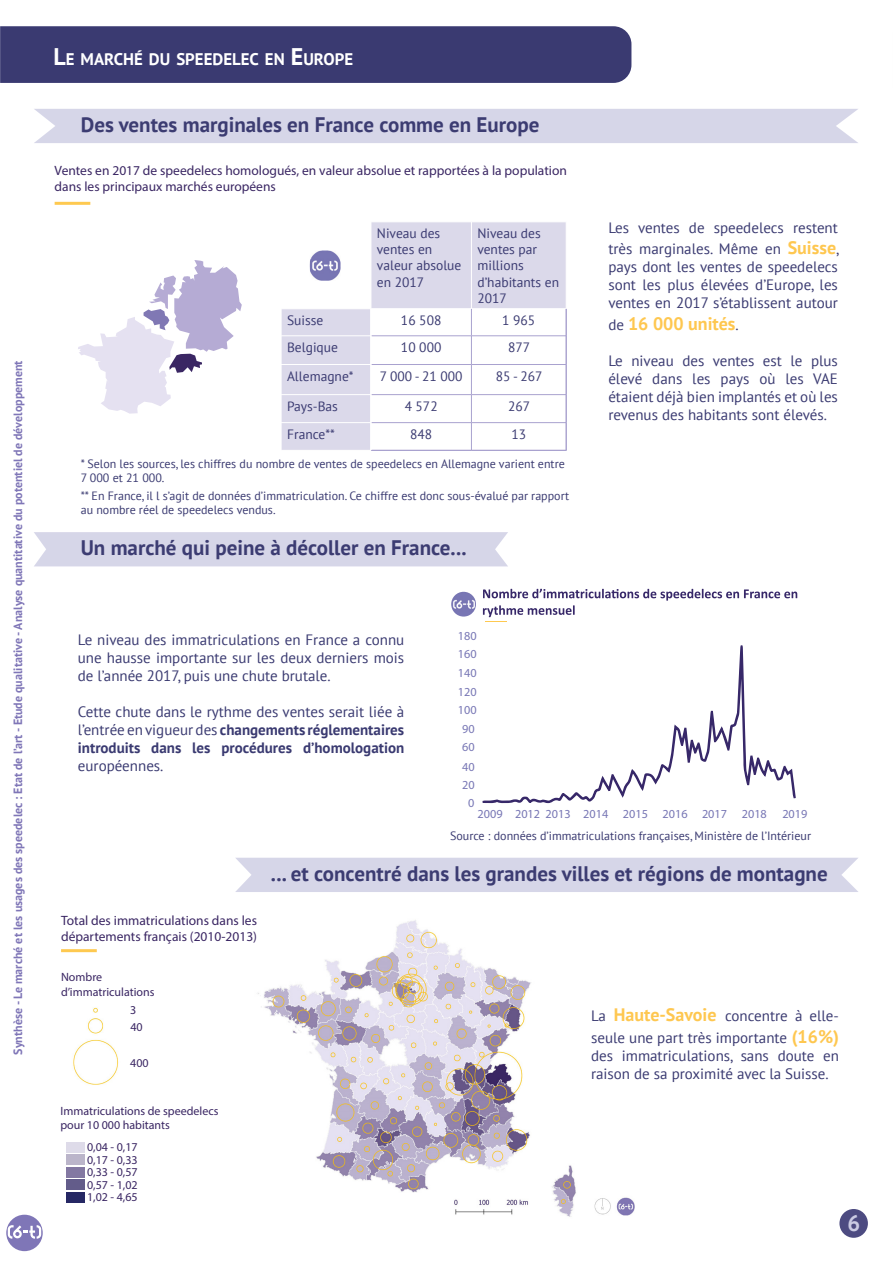
<style>
.page{position:relative;width:893px;height:1263px;background:#fff}
.page>*{position:absolute;margin:0;border:0;box-sizing:border-box;transform-origin:0 0}
.t1{font:700 22.5px "PT Sans";color:#cbcbe3}
.t2{font:700 21px "PT Sans";color:#3c3c72}
.t3{font:700 18px "PT Sans";color:#fec750}
.t4{font:700 16.8px "PT Sans";color:#fff}
.t5{font:15px/18px "PT Sans";color:#3a3a71;text-align:justify}
.t6{font:13.5px/16.2px "Myriad Pro";color:#3a2663}
.t7{font:13.5px/16.2px "PT Sans";color:#3a3a71}
.t8{font:12.3px/18.6px "Myriad Pro";color:#7877b5;text-align:center}
.t9{font:12px/14.4px "PT Sans";color:#3a3a71}
.t10{font:12px/14.4px "Myriad Pro";color:#3a2663}
.t11{font:700 12px "PT Sans";color:#7f76b7}
.s1{font-size:24px}
.s2{font-weight:700;font-size:18px;color:#fec750}
.s3{font-weight:400;font-size:15px;color:#3a3a71}
.s4{font-weight:700}
</style>
<div class="page">
<div style="left:839px;top:1209px;width:29px;height:29px;background:#4d4b81;border-radius:50%"></div>
<div style="left:6px;top:1215px;width:37px;height:36px;background:#7f76b7;border-radius:50%"></div>
<svg style="left:8px;top:1225px;width:33px;height:14px"></svg>
<svg style="left:482px;top:645px;width:314px;height:158px"></svg>
<svg style="left:483px;top:589px;width:314px;height:33px"></svg>
<img style="left:451px;top:592px;width:25px;height:25px">
<img style="left:258px;top:920px;width:377px;height:297px">
<div style="left:34px;top:109px;width:824px;height:34px;background:#d6d6e8"></div>
<div style="left:0;top:26px;width:631px;height:57px;background:#3a3a71"></div>
<div style="left:34px;top:532px;width:474px;height:34px;background:#d6d6e8"></div>
<div style="left:235px;top:858px;width:623px;height:34px;background:#d6d6e8"></div>
<svg style="left:78px;top:260px;width:164px;height:154px"></svg>
<hr style="left:61px;top:949px;width:36px;height:3px;background:#fec950">
<img style="left:73px;top:1007px;width:46px;height:78px">
<div style="left:66px;top:1142px;width:18px;height:10px;background:#dedbe9"></div>
<div style="left:66px;top:1155px;width:18px;height:10px;background:#bbb5ca"></div>
<div style="left:66px;top:1167px;width:18px;height:10px;background:#8378a2"></div>
<div style="left:66px;top:1180px;width:18px;height:10px;background:#635c8a"></div>
<div style="left:66px;top:1192px;width:18px;height:10px;background:#262864"></div>
<hr style="left:371px;top:450px;width:100px;height:1px;background:#a9a2cf">
<hr style="left:471px;top:450px;width:95px;height:1px;background:#a9a2cf">
<svg style="left:281px;top:222px;width:286px;height:228px"></svg>
<hr style="left:55px;top:202px;width:35px;height:3px;background:#fec950">
<img style="left:310px;top:250px;width:31px;height:31px">
<p class="t11" style="left:10px;top:1054px;width:696px;rotate:-90deg">Synthèse - Le marché et les usages des speedelec : Etat de l’art - Etude qualitative - Analyse quantitative du potentiel de développement</p>
<p class="t4" style="left:53px;top:48px;width:39px"><span class="s1">L</span>E MARCHÉ</p>
<p class="t4" style="left:149px;top:48px;width:38px">DU SPEEDELEC</p>
<p class="t4" style="left:265px;top:48px;width:50px">EN <span class="s1">E</span>UROPE</p>
<p class="t2" style="left:81px;top:111px;width:460px">Des ventes marginales en France comme en Europe</p>
<p class="t6" style="left:55px;top:162px;width:514px">Ventes en 2017 de speedelecs homologués, en valeur absolue et rapportées à la population dans les principaux marchés européens</p>
<p class="t7" style="left:377px;top:225px;width:86px">Niveau des ventes en valeur absolue en 2017</p>
<p class="t7" style="left:477px;top:225px;width:83px">Niveau des ventes par millions d’habitants en<br>2017</p>
<p class="t7" style="left:287px;top:312px;width:38px">Suisse</p>
<p class="t7" style="left:401px;top:312px;width:42px">16 508</p>
<p class="t7" style="left:502px;top:312px;width:35px">1 965</p>
<p class="t7" style="left:287px;top:339px;width:52px">Belgique</p>
<p class="t7" style="left:401px;top:339px;width:42px">10 000</p>
<p class="t7" style="left:508px;top:339px;width:24px">877</p>
<p class="t7" style="left:287px;top:367px;width:68px">Allemagne*</p>
<p class="t7" style="left:380px;top:367px;width:84px">7 000 - 21 000</p>
<p class="t7" style="left:496px;top:367px;width:48px">85 - 267</p>
<p class="t7" style="left:287px;top:398px;width:52px">Pays-Bas</p>
<p class="t7" style="left:405px;top:398px;width:35px">4 572</p>
<p class="t7" style="left:508px;top:398px;width:24px">267</p>
<p class="t7" style="left:287px;top:426px;width:49px">France**</p>
<p class="t7" style="left:410px;top:426px;width:24px">848</p>
<p class="t7" style="left:511px;top:426px;width:16px">13</p>
<p class="t9" style="left:81px;top:456px;width:486px">* Selon les sources, les chiffres du nombre de ventes de speedelecs en Allemagne varient entre<br>7 000 et 21 000.</p>
<p class="t9" style="left:81px;top:488px;width:490px">** En France, il l s’agit de données d’immatriculation. Ce chiffre est donc sous-évalué par rapport au nombre réel de speedelecs vendus.</p>
<p class="t2" style="left:81px;top:534px;width:387px">Un marché qui peine à décoller en France...</p>
<p class="t5" style="left:608px;top:216px;width:232px;line-height:21.6px">Les ventes de speedelecs restent très marginales. Même en <span class="s2">Suisse</span>,</p>
<p class="t5" style="left:608px;top:258px;width:231px">pays dont les ventes de speedelecs sont les plus élevées d’Europe, les ventes en 2017 s’établissent autour</p>
<p class="t3" style="left:608px;top:312px;width:132px"><span class="s3">de</span> 16 000 unités<span class="s3">.</span></p>
<p class="t5" style="left:608px;top:351px;width:231px">Le niveau des ventes est le plus élevé dans les pays où les VAE étaient déjà bien implantés et où les revenus des habitants sont élevés.</p>
<p class="t5" style="left:78px;top:630px;width:328px">Le niveau des immatriculations en France a connu une hausse importante sur les deux derniers mois de l’année 2017, puis une chute brutale.</p>
<p class="t5" style="left:78px;top:702px;width:328px">Cette chute dans le rythme des ventes serait liée à l’entrée en vigueur des <span class="s4">changements réglementaires introduits dans les procédures d’homologation </span>européennes.</p>
<p class="t8" style="left:458px;top:626px;width:20px">180</p>
<p class="t8" style="left:458px;top:645px;width:20px">160</p>
<p class="t8" style="left:458px;top:663px;width:20px">140</p>
<p class="t8" style="left:458px;top:682px;width:20px">120</p>
<p class="t8" style="left:458px;top:701px;width:20px">100<br>90<br>60</p>
<p class="t8" style="left:462px;top:757px;width:14px;line-height:18.1px">40<br>20<br>0</p>
<p class="t8" style="left:782px;top:804px;width:27px">2019</p>
<p class="t8" style="left:478px;top:804px;width:291px">2009 2012 2013 2014 2015 2016 2017 2018</p>
<p class="t8" style="left:800px;top:804px;width:8px">2</p>
<p class="t9" style="left:450px;top:828px;width:363px">Source : données d’immatriculations françaises, Ministère de l’Intérieur</p>
<p class="t2" style="left:271px;top:860px;width:558px">... et concentré dans les grandes villes et régions de montagne</p>
<p class="t6" style="left:61px;top:912px;width:198px">Total des immatriculations dans les départements français (2010-2013)</p>
<p class="t10" style="left:61px;top:970px;width:43px">Nombre</p>
<p class="t10" style="left:61px;top:984px;width:95px">d’immatriculations</p>
<p class="t10" style="left:130px;top:1003px;width:8px">3</p>
<p class="t10" style="left:130px;top:1019px;width:14px">40</p>
<p class="t10" style="left:130px;top:1056px;width:20px">400</p>
<p class="t10" style="left:60px;top:1103px;width:160px">Immatriculations de speedelecs pour 10 000 habitants</p>
<p class="t10" style="left:87px;top:1140px;width:52px">0,04 - 0,17</p>
<p class="t10" style="left:87px;top:1152px;width:52px">0,17 - 0,33</p>
<p class="t10" style="left:87px;top:1165px;width:52px">0,33 - 0,57</p>
<p class="t10" style="left:87px;top:1177px;width:52px">0,57 - 1,02</p>
<p class="t10" style="left:87px;top:1190px;width:52px">1,02 - 4,65</p>
<p class="t5" style="left:591px;top:1005px;width:249px;line-height:21.6px">La <span class="s2">Haute-Savoie</span> concentre à elle&shy;seule une part très importante <span class="s2">(16%)</span></p>
<p class="t5" style="left:591px;top:1046px;width:249px">des immatriculations, sans doute en raison de sa proximité avec la Suisse.</p>
<h1 class="t1" style="left:847px;top:1208px;width:14px">6</h1>
</div>
